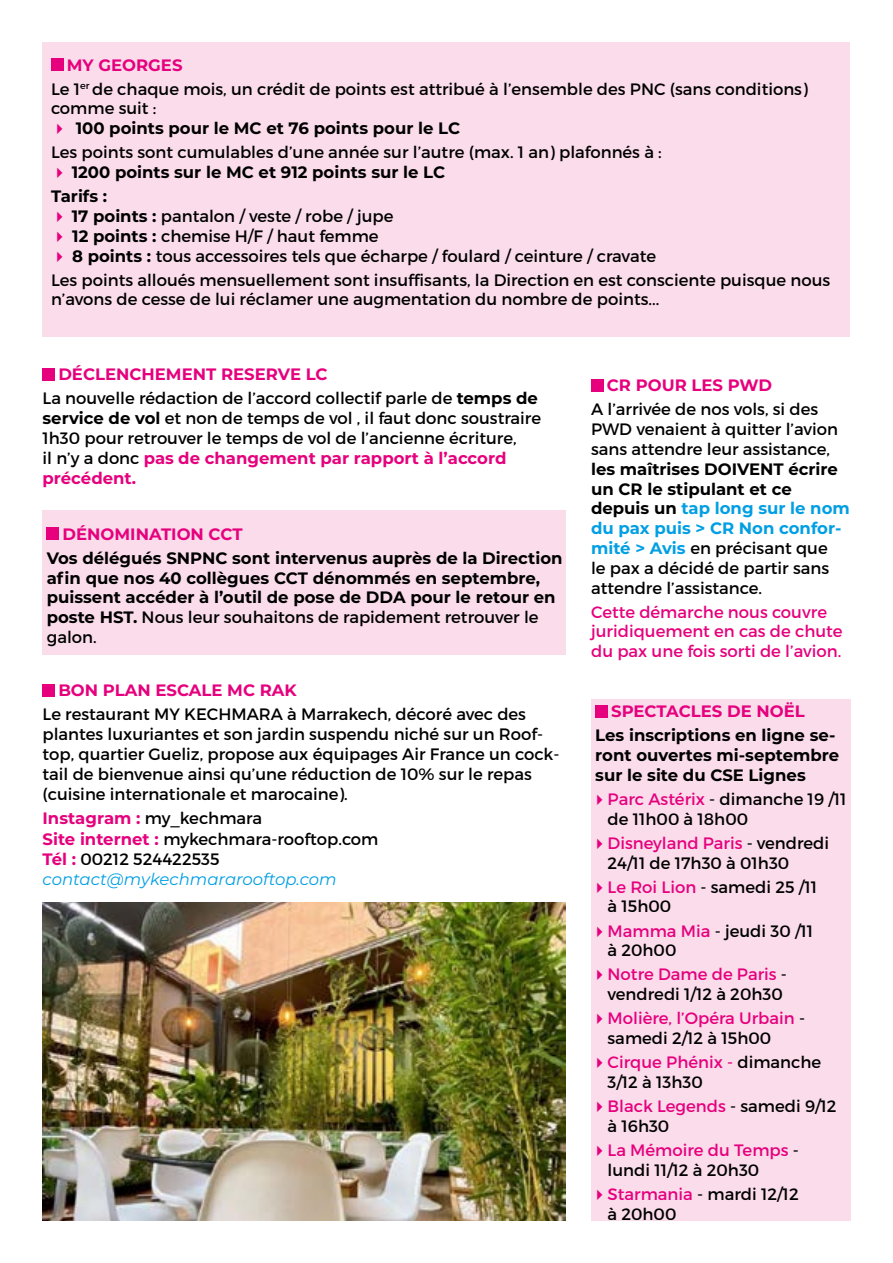
<style>
.page{position:relative;width:893px;height:1263px;background:#fff}
.page>*{position:absolute;margin:0;border:0;box-sizing:border-box;transform-origin:0 0}
.t1{font:16.5px/19.8px "Montserrat";color:#000}
.t2{font:700 16.5px/19.8px "Montserrat";color:#000}
.t3{font:16.5px/19.8px "Montserrat";color:#e6007d}
.t4{font:700 16.5px "Montserrat";color:#e6007d}
.t5{font:italic 16.5px/19.8px "Montserrat";color:#009fe3}
.s1{font-weight:700;color:#e6007d}
.s2{color:#e6007d}
.s3{font-weight:700}
.s4{font-weight:400}
.s5{font-weight:700;font-style:normal;color:#e6007d}
.s6{font-style:normal;color:#000}
.s7{font-weight:700;color:#009fe3}
.s8{color:#000}
</style>
<div class="page">
<div style="left:43px;top:368px;width:12px;height:12px;background:#e6007d"></div>
<div style="left:43px;top:43px;width:807px;height:294px;background:#fadceb"></div>
<div style="left:51px;top:58px;width:12px;height:13px;background:#e6007d"></div>
<div style="left:591px;top:379px;width:12px;height:12px;background:#e6007d"></div>
<div style="left:43px;top:510px;width:523px;height:145px;background:#fadceb"></div>
<div style="left:47px;top:527px;width:12px;height:13px;background:#e6007d"></div>
<div style="left:43px;top:684px;width:12px;height:12px;background:#e6007d"></div>
<img style="left:43px;top:903px;width:523px;height:317px">
<div style="left:591px;top:699px;width:259px;height:521px;background:#fadceb"></div>
<div style="left:595px;top:705px;width:12px;height:12px;background:#e6007d"></div>
<p class="t1" style="left:51px;top:53px;width:758px;line-height:24px;text-indent:16px"><span class="s1">MY GEORGES<br></span>Le 1<sup>er</sup> de chaque mois, un crédit de points est attribué à l’ensemble des PNC (sans conditions)</p>
<p class="t1" style="left:51px;top:99px;width:107px">comme suit :</p>
<p class="t1" style="left:51px;top:116px;width:612px;line-height:24px"><span class="s2">✔</span> <span class="s3">100 points pour le MC et 76 points pour le LC<br></span>Les points sont cumulables d’une année sur l’autre (max. 1 an) plafonnés à :</p>
<p class="t2" style="left:51px;top:159px;width:396px;line-height:24px"><span class="s2">✔</span> 1200 points sur le MC et 912 points sur le LC<br>Tarifs :</p>
<p class="t1" style="left:51px;top:206px;width:344px"><span class="s2">✔</span> <span class="s3">17 points :</span> pantalon / veste / robe / jupe</p>
<p class="t1" style="left:51px;top:226px;width:329px"><span class="s2">✔</span> <span class="s3">12 points :</span> chemise H/F / haut femme</p>
<p class="t1" style="left:51px;top:244px;width:781px;line-height:24px"><span class="s2">✔</span> <span class="s3">8 points :</span> tous accessoires tels que écharpe / foulard / ceinture / cravate<br>Les points alloués mensuellement sont insuffisants, la Direction en est consciente puisque nous</p>
<p class="t1" style="left:51px;top:290px;width:610px">n’avons de cesse de lui réclamer une augmentation du nombre de points...</p>
<p class="t1" style="left:43px;top:362px;width:497px;line-height:24px;text-indent:16px"><span class="s1">DÉCLENCHEMENT RESERVE LC<br></span>La nouvelle rédaction de l’accord collectif parle de <span class="s3">temps de</span></p>
<p class="t1" style="left:43px;top:408px;width:500px"><span class="s3">service de vol</span> et non de temps de vol , il faut donc soustraire 1h30 pour retrouver le temps de vol de l’ancienne écriture,<br>il n’y a donc <span class="s1">pas de changement par rapport à l’accord précédent.</span></p>
<p class="t4" style="left:63px;top:522px;width:182px">DÉNOMINATION CCT</p>
<p class="t2" style="left:47px;top:547px;width:517px">Vos délégués SNPNC sont intervenus auprès de la Direction afin que nos 40 collègues CCT dénommés en septembre, puissent accéder à l’outil de pose de DDA pour le retour en poste HST. <span class="s4">Nous leur souhaitons de rapidement retrouver le galon.</span></p>
<p class="t4" style="left:58px;top:679px;width:240px">BON PLAN ESCALE MC RAK</p>
<p class="t1" style="left:43px;top:705px;width:518px">Le restaurant MY KECHMARA à Marrakech, décoré avec des plantes luxuriantes et son jardin suspendu niché sur un Roof&shy;top, quartier Gueliz, propose aux équipages Air France un cock&shy;tail de bienvenue ainsi qu’une réduction de 10% sur le repas (cuisine internationale et marocaine).</p>
<p class="t1" style="left:43px;top:807px;width:337px;line-height:21.6px"><span class="s1">Instagram :</span> my_kechmara<br><span class="s1">Site internet :</span> mykechmara-rooftop.com</p>
<p class="t5" style="left:43px;top:849px;width:296px"><span class="s5">Tél :</span> <span class="s6">00212 524422535 </span>contact@mykechmararooftop.com</p>
<p class="t4" style="left:607px;top:373px;width:167px">CR POUR LES PWD</p>
<p class="t1" style="left:591px;top:399px;width:249px">A l’arrivée de nos vols, si des<br>PWD venaient à quitter l’avion sans attendre leur assistance,</p>
<p class="t1" style="left:591px;top:459px;width:260px"><span class="s3">les maîtrises DOIVENT écrire un CR le stipulant et ce depuis un</span> <span class="s7">tap long sur le nom du pax puis &gt; CR Non confor&shy;mité &gt; Avis</span> en précisant que<br>le pax a décidé de partir sans attendre l’assistance.</p>
<p class="t3" style="left:591px;top:602px;width:253px">Cette démarche nous couvre juridiquement en cas de chute du pax une fois sorti de l’avion.</p>
<p class="t4" style="left:611px;top:699px;width:195px">SPECTACLES DE NOËL</p>
<p class="t2" style="left:595px;top:725px;width:245px">Les inscriptions en ligne se&shy;ront ouvertes mi-septembre sur le site du CSE Lignes</p>
<p class="t1" style="left:608px;top:789px;width:241px;text-indent:-16px"><span class="s2">✔Parc Astérix</span> - dimanche 19 /11 de 11h00 à 18h00</p>
<p class="t1" style="left:608px;top:833px;width:223px;text-indent:-16px"><span class="s2">✔Disneyland Paris</span> - vendredi<br>24/11 de 17h30 à 01h30</p>
<p class="t1" style="left:608px;top:877px;width:211px;text-indent:-16px"><span class="s2">✔Le Roi Lion</span> - samedi 25 /11 à 15h00</p>
<p class="t1" style="left:608px;top:921px;width:207px;text-indent:-16px"><span class="s2">✔Mamma Mia</span> - jeudi 30 /11 à 20h00</p>
<p class="t1" style="left:591px;top:964px;width:197px;text-align:right"><span class="s2">✔Notre Dame de Paris</span> - vendredi 1/12 à 20h30</p>
<p class="t3" style="left:608px;top:1008px;width:199px;text-indent:-16px">✔Molière, l’Opéra Urbain <span class="s8">- samedi 2/12 à 15h00</span></p>
<p class="t1" style="left:608px;top:1052px;width:215px;text-indent:-16px"><span class="s2">✔Cirque Phénix -</span> dimanche<br>3/12 à 13h30</p>
<p class="t1" style="left:608px;top:1096px;width:231px;text-indent:-16px"><span class="s2">✔Black Legends</span> - samedi 9/12 à 16h30</p>
<p class="t1" style="left:608px;top:1140px;width:193px;text-indent:-16px"><span class="s2">✔La Mémoire du Temps</span> - lundi 11/12 à 20h30</p>
<p class="t1" style="left:608px;top:1184px;width:193px;text-indent:-16px"><span class="s2">✔Starmania</span> - mardi 12/12 à 20h00</p>
</div>
